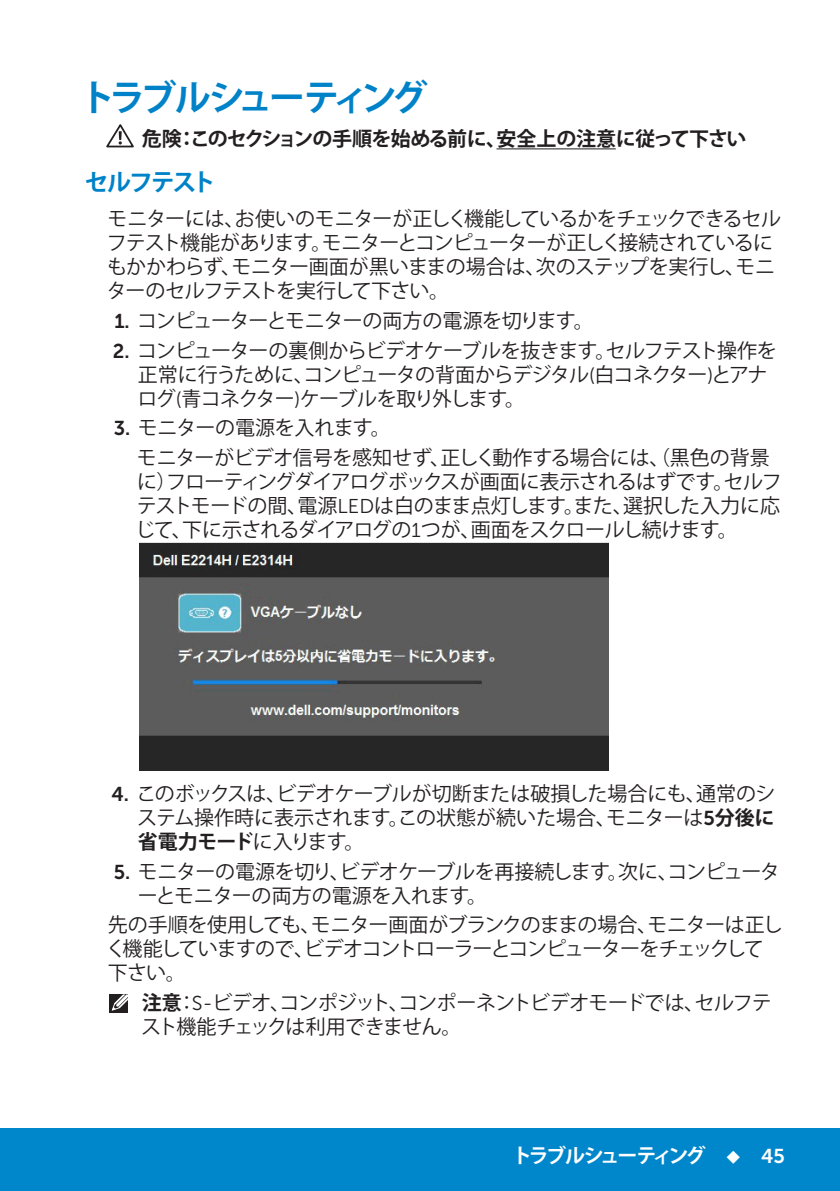
<style>
.page{position:relative;width:840px;height:1191px;background:#fff}
.page>*{position:absolute;margin:0;border:0;box-sizing:border-box;transform-origin:0 0}
.Head1{font:700 36px "Koz Go Pro";letter-spacing:-.14em;color:#0082c8}
.Head2{font:700 24px "Koz Go Pro";letter-spacing:-.09em;color:#0082c8}
.Paragraph_indent{font:20px/24px "Koz Go Pro";letter-spacing:-.03em;color:#231f20}
.Paragraph{font:20px/24px "Koz Go Pro";letter-spacing:-.05em;color:#231f20}
.Paragraph_indent-2{font:20px/24px "Koz Go Pro";letter-spacing:-.05em;color:#231f20}
.Note{font:20px/24px "Koz Go Pro";letter-spacing:-.04em;color:#231f20}
.Caution{font:700 20px "Koz Go Pro";letter-spacing:-.04em;color:#231f20}
.t1{font:700 20px "Koz Go Pro";letter-spacing:-.14em;color:#fff}
.s1{font-family:"Museo Sans For Dell 700"}
.s2{font-family:"Museo Sans For Dell 300"}
.s3{font-weight:700}
.s4{font-family:"Museo Sans For Dell 700";font-weight:400}
</style>
<div class="page">
<div style="left:0;top:1128px;width:839px;height:63px;background:#0087cb"></div>
<hr style="left:496px;top:148px;width:119px;height:1px;background:#231f20">
<img style="left:139px;top:543px;width:469px;height:227px">
<svg style="left:106px;top:124px;width:28px;height:24px"></svg>
<div style="left:109px;top:994px;width:19px;height:19px;background:#231f20"></div>
<svg style="left:111px;top:994px;width:17px;height:17px"></svg>
<p class="Head1" style="left:79px;top:74px;width:350px">トラブルシューティング</p>
<p class="Caution" style="left:142px;top:126px;width:606px">危険：このセクションの手順を始める前に、安全上の注意に従って下さい</p>
<p class="Head2" style="left:84px;top:167px;width:133px">セルフテスト</p>
<p class="Paragraph" style="left:107px;top:207px;width:675px">モニターには、お使いのモニターが正しく機能しているかをチェックできるセルフテスト機能があります。モニターとコンピューターが正しく接続されているにもかかわらず、モニター画面が黒いままの場合は、次のステップを実行し、モニターのセルフテストを実行して下さい。</p>
<p class="Paragraph_indent" style="left:114px;top:309px;width:480px"><span class="s1">1.</span> コンピューターとモニターの両方の電源を切ります。</p>
<p class="Paragraph_indent-2" style="left:137px;top:339px;width:640px;text-indent:-25px"><span class="s1">2.</span> コンピューターの裏側からビデオケーブルを抜きます。セルフテスト操作を正常に行うために、コンピュータの背面からデジタル<span class="s2">(</span>白コネクター<span class="s2">)</span>とアナログ<span class="s2">(</span>青コネクター<span class="s2">)</span>ケーブルを取り外します。</p>
<p class="Paragraph_indent" style="left:114px;top:416px;width:278px"><span class="s1">3.</span> モニターの電源を入れます。</p>
<p class="Paragraph_indent" style="left:135px;top:446px;width:648px">モニターがビデオ信号を感知せず、正しく動作する場合には、（黒色の背景に）フローティングダイアログボックスが画面に表示されるはずです。セルフテストモードの間、電源<span class="s2">LED</span>は白のまま点灯します。また、選択した入力に応じて、下に示されるダイアログの<span class="s2">1</span>つが、画面をスクロールし続けます。</p>
<p class="Paragraph_indent" style="left:137px;top:782px;width:639px;text-align:justify;text-indent:-26px"><span class="s1">4.</span> このボックスは、ビデオケーブルが切断または破損した場合にも、通常のシステム操作時に表示されます。この状態が続いた場合、モニターは<span class="s1">5</span><span class="s3">分後に省電力モード</span>に入ります。</p>
<p class="Paragraph_indent" style="left:138px;top:860px;width:643px;text-indent:-24px"><span class="s1">5.</span> モニターの電源を切り、ビデオケーブルを再接続します。次に、コンピューターとモニターの両方の電源を入れます。</p>
<p class="Paragraph" style="left:106px;top:913px;width:678px">先の手順を使用しても、モニター画面がブランクのままの場合、モニターは正しく機能していますので、ビデオコントローラーとコンピューターをチェックして下さい。</p>
<p class="Note" style="left:141px;top:991px;width:632px"><span class="s3">注意</span>：<span class="s2">S-</span>ビデオ、コンポジット、コンポーネントビデオモードでは、セルフテスト機能チェックは利用できません。</p>
<p class="t1" style="left:512px;top:1142px;width:274px">トラブルシューティング ◆ <span class="s4">45</span></p>
</div>
